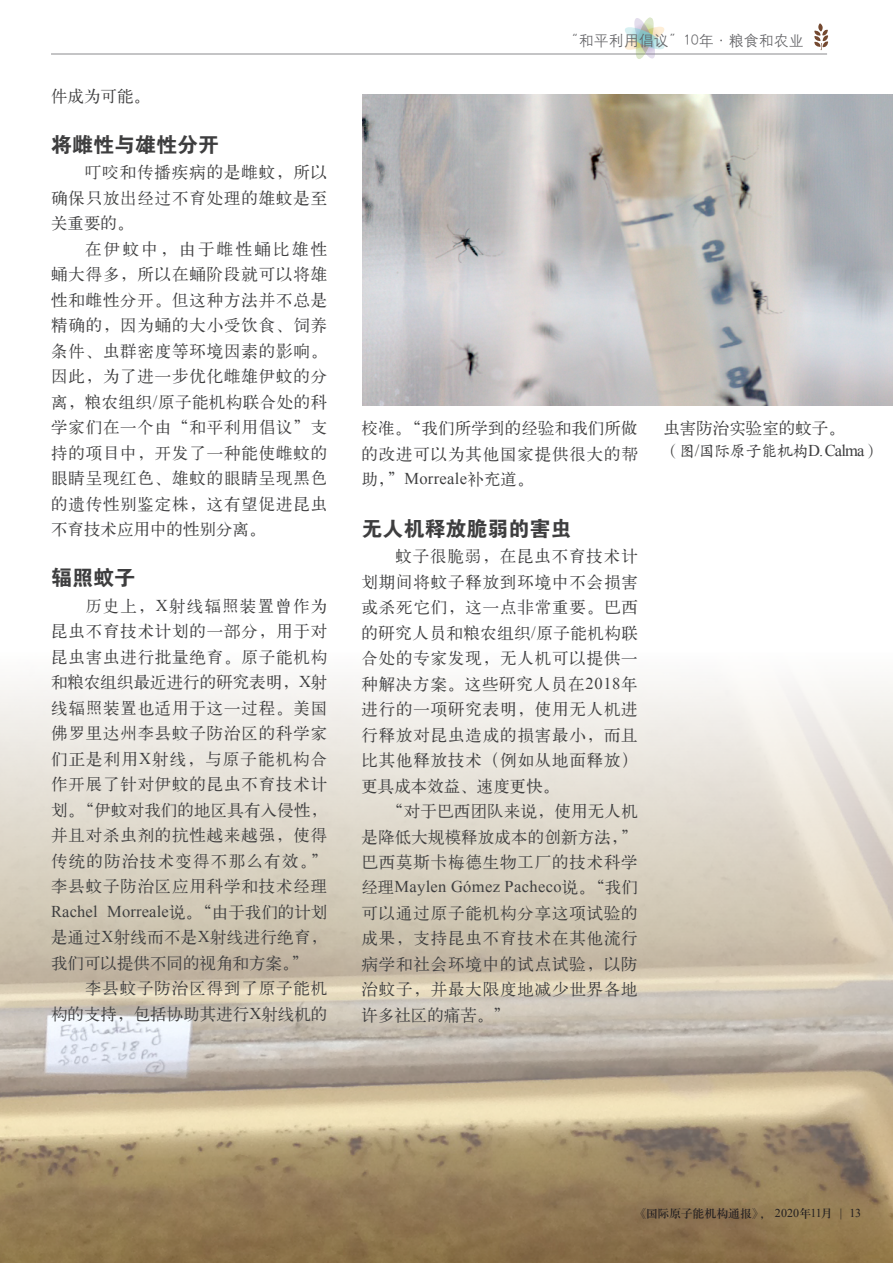
<style>
.page{position:relative;width:893px;height:1263px;background:#fff}
.page>*{position:absolute;margin:0;border:0;box-sizing:border-box;transform-origin:0 0}
.t1{font:21px "FZDHTK GBK1 0";color:#3e3e3f}
.t2{font:16.5px/25.5px "H Ya 1 gj";letter-spacing:.05em;color:#3e3e3f;text-align:justify}
.t3{font:16.5px "Times New Roman";letter-spacing:.02em;color:#3e3e3f}
.t4{font:16.5px/25.5px "H Ya 1 gj";color:#3e3e3f}
.t5{font:16.5px "H Yc 1 gj";letter-spacing:-.05em;color:#3e3e3f}
.t6{font:15px "H Yg 2 gj";color:#636366}
.t7{font:12px "H Ya 3 gj";letter-spacing:-.015em;color:#231f20}
.s1{font-family:"Times New Roman"}
.s2{font-family:"H Ya 1 gj"}
.s3{font-family:"FZSSK GBK1 0"}
.s4{font-family:"Koz Min Pr 6 N"}
</style>
<div class="page">
<img style="left:0;top:681px;width:893px;height:582px">
<hr style="left:51px;top:54px;width:776px;height:1px;background:#636366">
<img style="left:362px;top:95px;width:531px;height:310px">
<svg style="left:623px;top:17px;width:43px;height:42px"></svg>
<svg style="left:814px;top:23px;width:14px;height:27px"></svg>
<p class="t2" style="left:51px;top:83px;width:100px">件成为可能。</p>
<p class="t1" style="left:51px;top:133px;width:169px">将雌性与雄性分开</p>
<p class="t2" style="left:51px;top:160px;width:278px;text-indent:34px">叮咬和传播疾病的是雌蚊，所以确保只放出经过不育处理的雄蚊是至关重要的。</p>
<p class="t2" style="left:51px;top:236px;width:278px;text-indent:34px">在伊蚊中，由于雌性蛹比雄性蛹大得多，所以在蛹阶段就可以将雄性和雌性分开。但这种方法并不总是精确的，因为蛹的大小受饮食、饲养条件、虫群密度等环境因素的影响。因此，为了进一步优化雌雄伊蚊的分离，粮农组织<span class="s1">/</span>原子能机构联合处的科学家们在一个由“和平利用倡议”支持的项目中，开发了一种能使雌蚊的眼睛呈现红色、雄蚊的眼睛呈现黑色的遗传性别鉴定株，这有望促进昆虫不育技术应用中的性别分离。</p>
<p class="t1" style="left:51px;top:566px;width:85px">辐照蚊子</p>
<p class="t2" style="left:51px;top:593px;width:278px;text-indent:34px">历史上，<span class="s1">X</span>射线辐照装置曾作为昆虫不育技术计划的一部分，用于对昆虫害虫进行批量绝育。原子能机构和粮农组织最近进行的研究表明，<span class="s1">X</span>射线辐照装置也适用于这一过程。美国佛罗里达州李县蚊子防治区的科学家们正是利用<span class="s1">X</span>射线，与原子能机构合作开展了针对伊蚊的昆虫不育技术计划。“伊蚊对我们的地区具有入侵性，并且对杀虫剂的抗性越来越强，使得传统的防治技术变得不那么有效。”李县蚊子防治区应用科学和技术经理</p>
<p class="t3" style="left:51px;top:900px;width:278px">Rachel Morreale<span class="s2">说。“由于我们的计划</span></p>
<p class="t4" style="left:51px;top:924px;width:278px">是通过<span class="s1">X</span>射线而不是<span class="s1">X</span>射线进行绝育，我们可以提供不同的视角和方案。”</p>
<p class="t2" style="left:51px;top:975px;width:278px;text-align:right">李县蚊子防治区得到了原子能机<br>构的支持，包括协助其进行<span class="s1">X</span>射线机的</p>
<p class="t6" style="left:564px;top:33px;width:241px">“和平利用倡议”10年·粮食和农业</p>
<p class="t2" style="left:361px;top:416px;width:278px">校准。“我们所学到的经验和我们所做的改进可以为其他国家提供很大的帮</p>
<p class="t3" style="left:361px;top:468px;width:174px"><span class="s2">助，”</span>Morreale<span class="s2">补充道。</span></p>
<p class="t1" style="left:361px;top:517px;width:211px">无人机释放脆弱的害虫</p>
<p class="t2" style="left:361px;top:543px;width:278px;text-indent:34px">蚊子很脆弱，在昆虫不育技术计划期间将蚊子释放到环境中不会损害或杀死它们，这一点非常重要。巴西的研究人员和粮农组织<span class="s1">/</span>原子能机构联合处的专家发现，无人机可以提供一种解决方案。这些研究人员在<span class="s1">2018</span>年进行的一项研究表明，使用无人机进行释放对昆虫造成的损害最小，而且比其他释放技术（例如从地面释放）更具成本效益、速度更快。</p>
<p class="t2" style="left:361px;top:798px;width:278px;text-indent:26px">“对于巴西团队来说，使用无人机是降低大规模释放成本的创新方法，”巴西莫斯卡梅德生物工厂的技术科学</p>
<p class="t3" style="left:361px;top:876px;width:278px"><span class="s2">经理</span>Maylen Gómez Pacheco<span class="s2">说。“我们</span></p>
<p class="t2" style="left:361px;top:900px;width:278px">可以通过原子能机构分享这项试验的成果，支持昆虫不育技术在其他流行病学和社会环境中的试点试验，以防治蚊子，并最大限度地减少世界各地许多社区的痛苦。”</p>
<p class="t4" style="left:663px;top:416px;width:183px">虫害防治实验室的蚊子。</p>
<p class="t5" style="left:663px;top:443px;width:218px"><span class="s3">（</span>图<span class="s1">/</span>国际原子能机构<span class="s1">D. Calma</span><span class="s3">）</span></p>
<p class="t7" style="left:634px;top:1208px;width:228px"><span class="s4">《</span>国际原子能机构通报<span class="s4">》，</span> <span class="s1">2020</span>年<span class="s1">11</span>月 <span class="s1">| 13</span></p>
</div>
